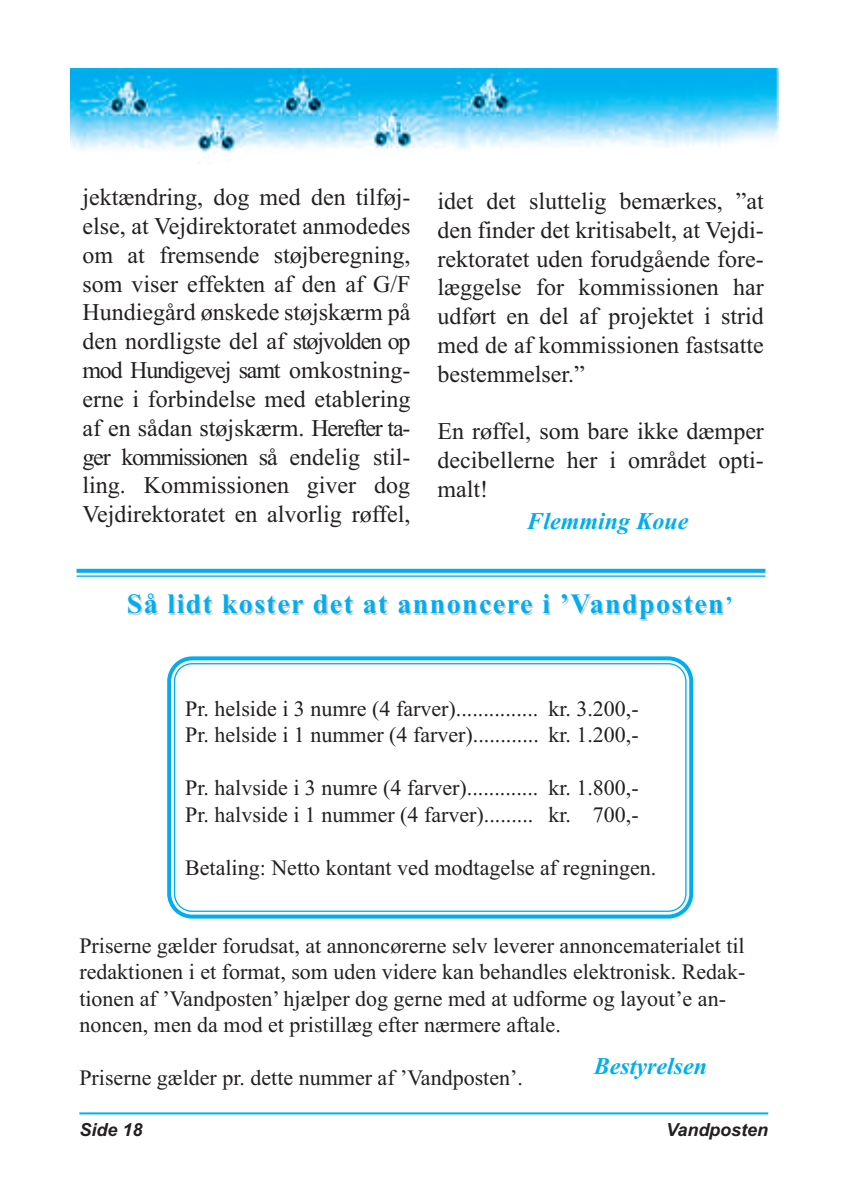
<style>
.page{position:relative;width:842px;height:1191px;background:#fff}
.page>*{position:absolute;margin:0;border:0;box-sizing:border-box;transform-origin:0 0}
.t1{font:700 28px "Times New Roman";letter-spacing:.05em;color:#00aeef}
.t2{font:24px/28.8px "Times New Roman";color:#231f20;text-align:justify}
.t3{font:italic 700 24px "Times New Roman";color:#00aeef}
.t4{font:22px/26.4px "Times New Roman";color:#231f20}
.t5{font:italic 700 18px "Arial";color:#231f20}
.s1{font-size:24px}
</style>
<div class="page">
<hr style="left:79px;top:1112px;width:689px;height:2px;background:#00aeef">
<img style="left:70px;top:68px;width:709px;height:85px">
<svg style="left:77px;top:569px;width:688px;height:4px;fill:#00aeef"></svg>
<hr style="left:77px;top:575px;width:688px;height:2px;background:#00aeef">
<svg style="left:167px;top:656px;width:527px;height:263px"></svg>
<svg style="left:173px;top:662px;width:514px;height:250px"></svg>
<p class="t2" style="left:82px;top:182px;width:330px">jektændring, dog med den tilføj&shy;else, at Vejdirektoratet anmodedes om at fremsende støjberegning, som viser effekten af den af G/F Hundiegård ønskede støjskærm på den nordligste del af støjvolden op mod Hundigevej samt omkostning&shy;erne i forbindelse med etablering af en sådan støjskærm. Herefter ta&shy;ger kommissionen så endelig stil&shy;ling. Kommissionen giver dog Vejdirektoratet en alvorlig røffel,</p>
<p class="t2" style="left:437px;top:186px;width:328px">idet det sluttelig bemærkes, ”at den finder det kritisabelt, at Vejdi&shy;rektoratet uden forudgående fore&shy;læggelse for kommissionen har udført en del af projektet i strid med de af kommissionen fastsatte bestemmelser.”</p>
<p class="t2" style="left:437px;top:417px;width:328px">En røffel, som bare ikke dæmper decibellerne her i området opti&shy;malt!</p>
<p class="t3" style="left:528px;top:506px;width:162px">Flemming Koue</p>
<p class="t1" style="left:127px;top:587px;width:608px">Så lidt koster det at annoncere i ’Vandposten<span class="s1">’</span></p>
<p class="t4" style="left:185px;top:695px;width:455px">Pr. helside i 3 numre (4 farver)............... kr. 3.200,-<br>Pr. helside i 1 nummer (4 farver)............ kr. 1.200,-</p>
<p class="t4" style="left:185px;top:774px;width:455px">Pr. halvside i 3 numre (4 farver)............. kr. 1.800,-<br>Pr. halvside i 1 nummer (4 farver)......... kr. 700,-</p>
<p class="t4" style="left:185px;top:853px;width:473px">Betaling: Netto kontant ved modtagelse af regningen.</p>
<p class="t4" style="left:79px;top:932px;width:667px">Priserne gælder forudsat, at annoncørerne selv leverer annoncematerialet til redaktionen i et format, som uden videre kan behandles elektronisk. Redak&shy;tionen af ’Vandposten’ hjælper dog gerne med at udforme og layout’e an&shy;noncen, men da mod et pristillæg efter nærmere aftale.</p>
<p class="t4" style="left:79px;top:1064px;width:445px">Priserne gælder pr. dette nummer af ’Vandposten’.</p>
<p class="t3" style="left:594px;top:1051px;width:115px">Bestyrelsen</p>
<p class="t5" style="left:79px;top:1119px;width:65px">Side 18</p>
<p class="t5" style="left:666px;top:1119px;width:104px">Vandposten</p>
</div>
